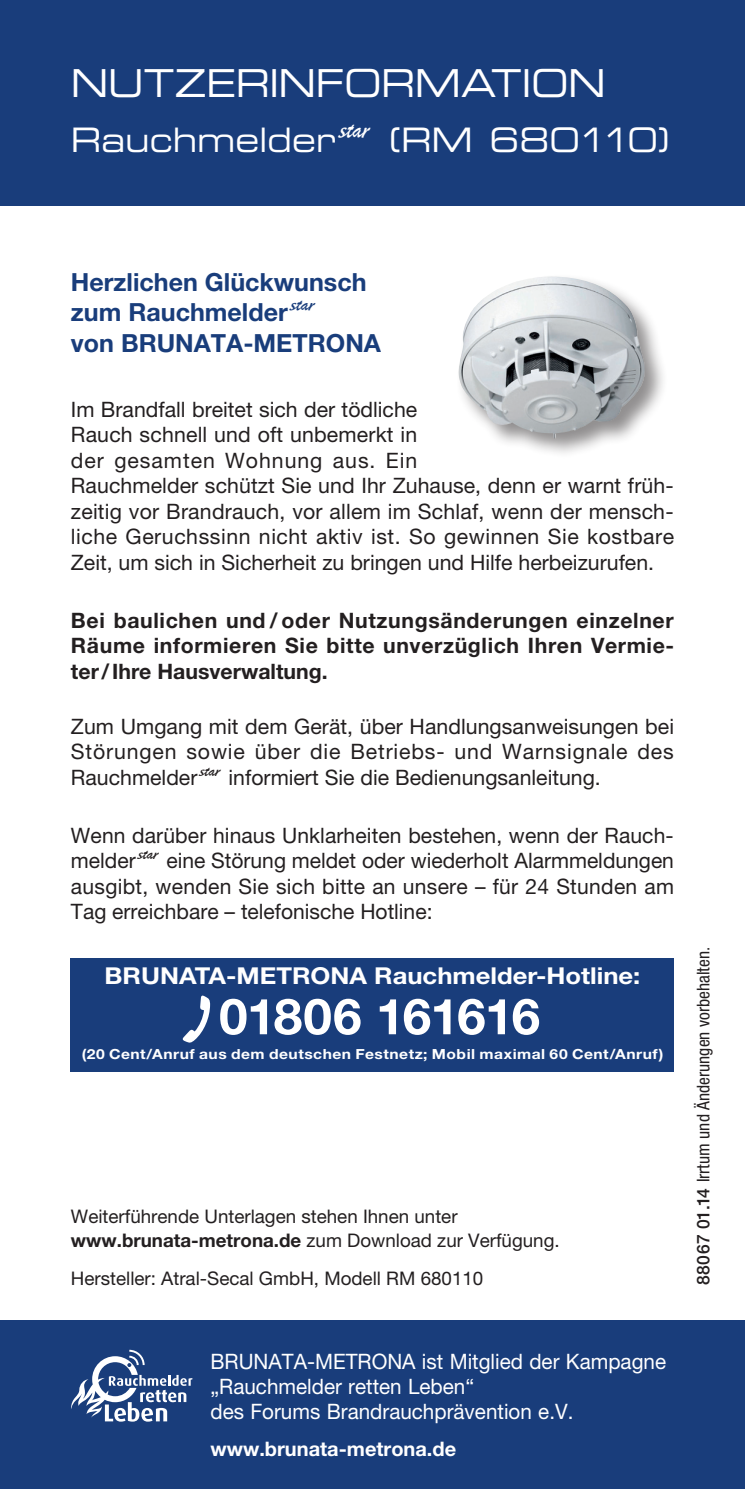
<style>
.page{position:relative;width:745px;height:1489px;background:#fff}
.page>*{position:absolute;margin:0;border:0;box-sizing:border-box;transform-origin:0 0}
.t1{font:700 49.75px "Helvetica Neue LT";letter-spacing:-.015em;color:#fff}
.t2{font:38.5px "Eurostile LT Extended Two";letter-spacing:-.02em;color:#fff;scale:.9 1}
.t3{font:33.75px "Eurostile LT Extended Two";letter-spacing:-.005em;color:#fff;scale:.92 1}
.t4{font:700 25px/30px "Helvetica Neue LT";color:#193d7b}
.t5{font:700 23.25px "Helvetica Neue LT";color:#fff;scale:1.1 1}
.t6{font:21.25px/25.5px "Helvetica Neue LT";letter-spacing:.005em;color:#231f20;text-align:justify}
.t7{font:700 21.25px/25.5px "Helvetica Neue LT";letter-spacing:.03em;color:#231f20;text-align:justify}
.t8{font:21.25px/25px "Helvetica Neue LT";color:#fff}
.t9{font:700 20px "Helvetica Neue LT";color:#fff}
.t10{font:18.75px/23.8px "Helvetica Neue LT";color:#231f20}
.t11{font:condensed 17.5px "Helvetica Neue LT";color:#231f20}
.t12{font:700 14px "Helvetica Neue LT";letter-spacing:.03em;color:#fff;scale:1.12 1}
.s1{font-family:"Brunata"}
.s2{font-family:"Brunata";font-weight:400}
.s3{font-weight:700}
.s4{font-weight:500;font-stretch:normal}
</style>
<div class="page">
<div style="left:0;top:0;width:744px;height:206px;background:#193d7b"></div>
<div style="left:71px;top:958px;width:602px;height:113px;background:#193d7b"></div>
<svg style="left:182px;top:995px;width:28px;height:48px"></svg>
<div style="left:456px;top:273px;width:212px;height:188px;background:#231f20;opacity:.5"></div>
<img style="left:458px;top:276px;width:187px;height:162px">
<div style="left:0;top:1320px;width:744px;height:168px;background:#193d7b"></div>
<svg style="left:71px;top:1349px;width:121px;height:72px"></svg>
<h2 class="t2" style="left:71px;top:57px;width:595px">NUTZERINFORMATION</h2>
<h3 class="t3" style="left:71px;top:117px;width:651px">Rauchmelder<span class="s1">∞</span> (RM 680110)</h3>
<p class="t4" style="left:71px;top:267px;width:311px">Herzlichen Glückwunsch zum Rauchmelder<span class="s2">∞<br></span>von BRUNATA-METRONA</p>
<p class="t6" style="left:71px;top:396px;width:604px;text-align:left">Im Brandfall breitet sich der tödliche<br>Rauch schnell und oft unbemerkt in<br>der gesamten Wohnung aus. Ein<br>Rauchmelder schützt Sie und Ihr Zuhause, denn er warnt früh&shy;zeitig vor Brandrauch, vor allem im Schlaf, wenn der mensch&shy;liche Geruchssinn nicht aktiv ist. So gewinnen Sie kostbare Zeit, um sich in Sicherheit zu bringen und Hilfe herbeizurufen.</p>
<p class="t7" style="left:71px;top:607px;width:604px">Bei baulichen und / oder Nutzungsänderungen einzelner Räume informieren Sie bitte unverzüglich Ihren Vermie&shy;ter/Ihre Hausverwaltung.</p>
<p class="t6" style="left:71px;top:713px;width:604px">Zum Umgang mit dem Gerät, über Handlungsanweisungen bei Störungen sowie über die Betriebs- und Warnsignale des Rauchmelder<span class="s1">∞</span> informiert Sie die Bedienungsanleitung.</p>
<p class="t6" style="left:71px;top:822px;width:604px">Wenn darüber hinaus Unklarheiten bestehen, wenn der Rauch&shy;melder<span class="s1">∞</span> eine Störung meldet oder wiederholt Alarmmeldungen ausgibt, wenden Sie sich bitte an unsere – für 24 Stunden am Tag erreichbare – telefonische Hotline:</p>
<p class="t5" style="left:104px;top:961px;width:488px">BRUNATA-METRONA Rauchmelder-Hotline:</p>
<h1 class="t1" style="left:219px;top:985px;width:322px">01806 161616</h1>
<p class="t12" style="left:82px;top:1045px;width:520px">(20 Cent/Anruf aus dem deutschen Festnetz; Mobil maximal 60 Cent/Anruf)</p>
<p class="t10" style="left:71px;top:1204px;width:490px">Weiterführende Unterlagen stehen Ihnen unter <span class="s3">www.brunata-metrona.de</span> zum Download zur Verfügung.</p>
<p class="t10" style="left:71px;top:1266px;width:413px">Hersteller: Atral-Secal GmbH, Modell RM 680110</p>
<p class="t11" style="left:692px;top:1285px;width:340px;rotate:-90deg"><span class="s4">88067 01.14</span> Irrtum und Änderungen vorbehalten.</p>
<p class="t8" style="left:210px;top:1348px;width:457px">BRUNATA-METRONA ist Mitglied der Kampagne „Rauchmelder retten Leben“<br>des Forums Brandrauchprävention e.V.</p>
<p class="t9" style="left:210px;top:1436px;width:247px">www.brunata-metrona.de</p>
</div>
